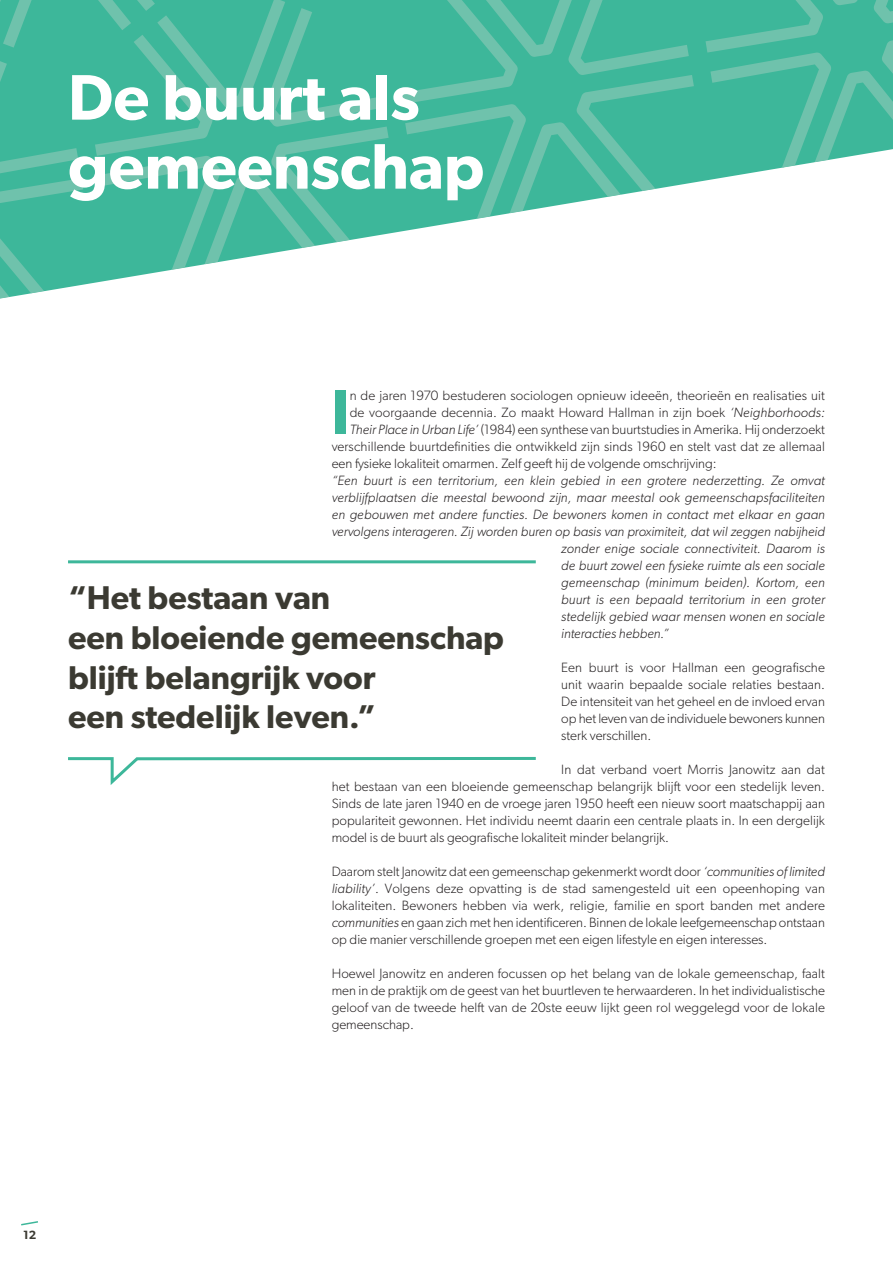
<style>
.page{position:relative;width:893px;height:1263px;background:#fff}
.page>*{position:absolute;margin:0;border:0;box-sizing:border-box;transform-origin:0 0}
.t1{font:600 64.5px/69px "Gibson";color:#fff}
.t2{font:600 62.7px "Gibson";color:#3db79a}
.t3{font:600 33px/39.6px "Gibson";color:#3b3a32}
.t4{font:300 13.5px/17px "Gibson";color:#231f20;text-align:justify}
.t5{font:italic 300 13.5px "Gibson";letter-spacing:.01em;color:#231f20}
.t6{font:600 12px "Gibson";color:#3b3a32}
.s1{font-style:italic}
</style>
<div class="page">
<svg style="left:389px;top:0;width:316px;height:234px;fill:#3db79a"></svg>
<svg style="left:0;top:0;width:170px;height:299px;background:#52bea4"></svg>
<svg style="left:95px;top:0;width:294px;height:270px;background:#50bca2"></svg>
<svg style="left:443px;top:219px;width:213px;height:14px"></svg>
<svg style="left:400px;top:0;width:294px;height:219px;background:#53bda4"></svg>
<svg style="left:705px;top:0;width:188px;height:181px;background:#57bfa6"></svg>
<svg style="left:21px;top:1221px;width:17px;height:5px"></svg>
<svg style="left:68px;top:757px;width:468px;height:28px"></svg>
<hr style="left:68px;top:560px;width:468px;height:3px;background:#3db79a">
<h1 class="t1" style="left:68px;top:69px;width:418px">De buurt als gemeenschap</h1>
<h2 class="t2" style="left:332px;top:391px;width:20px">I</h2>
<p class="t4" style="left:350px;top:388px;width:477px">n de jaren 1970 bestuderen sociologen opnieuw ideeën, theorieën en realisaties uit</p>
<p class="t4" style="left:350px;top:405px;width:477px">de voorgaande decennia. Zo maakt Howard Hallman in zijn boek <span class="s1">‘Neighborhoods:</span></p>
<p class="t4" style="left:350px;top:422px;width:477px"><span class="s1">Their Place in Urban Life’</span> (1984) een synthese van buurtstudies in Amerika. Hij onderzoekt</p>
<p class="t4" style="left:332px;top:439px;width:495px">verschillende buurtdefinities die ontwikkeld zijn sinds 1960 en stelt vast dat ze allemaal</p>
<p class="t4" style="left:332px;top:456px;width:387px">een fysieke lokaliteit omarmen. Zelf geeft hij de volgende omschrijving:</p>
<p class="t5" style="left:332px;top:475px;width:495px">“Een buurt is een territorium, een klein gebied in een grotere nederzetting. Ze omvat</p>
<p class="t5" style="left:332px;top:492px;width:495px">verblijfplaatsen die meestal bewoond zijn, maar meestal ook gemeenschapsfaciliteiten</p>
<p class="t5" style="left:332px;top:509px;width:495px">en gebouwen met andere functies. De bewoners komen in contact met elkaar en gaan</p>
<p class="t5" style="left:332px;top:526px;width:495px">vervolgens interageren. Zij worden buren op basis van proximiteit, dat wil zeggen nabijheid</p>
<p class="t5" style="left:561px;top:543px;width:265px">zonder enige sociale connectiviteit. Daarom is</p>
<p class="t5" style="left:561px;top:560px;width:265px">de buurt zowel een fysieke ruimte als een sociale</p>
<p class="t5" style="left:561px;top:577px;width:265px">gemeenschap (minimum beiden). Kortom, een</p>
<p class="t5" style="left:561px;top:594px;width:265px">buurt is een bepaald territorium in een groter</p>
<p class="t5" style="left:561px;top:611px;width:265px">stedelijk gebied waar mensen wonen en sociale</p>
<p class="t5" style="left:561px;top:628px;width:109px">interacties hebben.”</p>
<p class="t4" style="left:561px;top:660px;width:265px">Een buurt is voor Hallman een geografische unit waarin bepaalde sociale relaties bestaan.<br>De intensiteit van het geheel en de invloed ervan op het leven van de individuele bewoners kunnen sterk verschillen.</p>
<p class="t4" style="left:332px;top:762px;width:495px;text-indent:230px">In dat verband voert Morris Janowitz aan dat het bestaan van een bloeiende gemeenschap belangrijk blijft voor een stedelijk leven.<br>Sinds de late jaren 1940 en de vroege jaren 1950 heeft een nieuw soort maatschappij aan populariteit gewonnen. Het individu neemt daarin een centrale plaats in. In een dergelijk model is de buurt als geografische lokaliteit minder belangrijk.</p>
<p class="t4" style="left:332px;top:864px;width:495px">Daarom stelt Janowitz dat een gemeenschap gekenmerkt wordt door <span class="s1">‘communities of limited liability’</span>. Volgens deze opvatting is de stad samengesteld uit een opeenhoping van lokaliteiten. Bewoners hebben via werk, religie, familie en sport banden met andere <span class="s1">communities</span> en gaan zich met hen identificeren. Binnen de lokale leefgemeenschap ontstaan op die manier verschillende groepen met een eigen lifestyle en eigen interesses.</p>
<p class="t4" style="left:332px;top:966px;width:495px">Hoewel Janowitz en anderen focussen op het belang van de lokale gemeenschap, faalt men in de praktijk om de geest van het buurtleven te herwaarderen. In het individualistische geloof van de tweede helft van de 20ste eeuw lijkt geen rol weggelegd voor de lokale gemeenschap.</p>
<h3 class="t3" style="left:68px;top:581px;width:437px">“Het bestaan van<br>een bloeiende gemeenschap blijft belangrijk voor<br>een stedelijk leven.”</h3>
<p class="t6" style="left:23px;top:1230px;width:15px">12</p>
</div>
